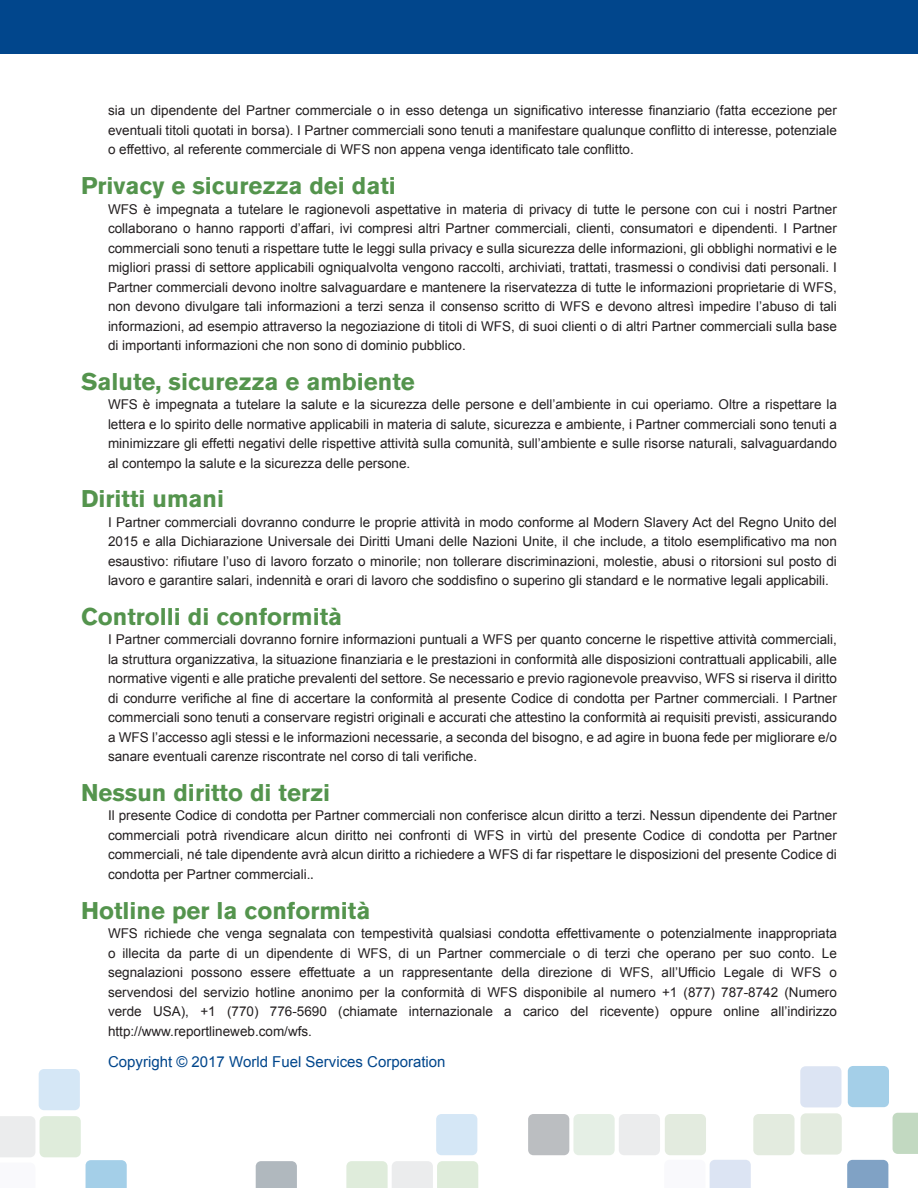
<style>
.page{position:relative;width:918px;height:1188px;background:#fff}
.page>*{position:absolute;margin:0;border:0;box-sizing:border-box;transform-origin:0 0}
.t1{font:700 24px "Akzidenz Grotesk BQ";color:#54944d}
.t2{font:15px "Arial";color:#00468c}
.t3{font:13.5px/19.5px "Arial";color:#231f20;text-align:justify}
.s1{font-family:"Akzidenz Grotesk BQ"}
</style>
<div class="page">
<div style="left:800px;top:1066px;width:41px;height:41px;background:#dce4f3"></div>
<div style="left:848px;top:1066px;width:41px;height:41px;background:#a4cfe8"></div>
<svg style="left:801px;top:1113px;width:117px;height:75px"></svg>
<svg style="left:528px;top:1114px;width:267px;height:74px"></svg>
<svg style="left:256px;top:1161px;width:41px;height:27px"></svg>
<svg style="left:346px;top:1161px;width:132px;height:27px;background:#e5ede3"></svg>
<div style="left:436px;top:1114px;width:41px;height:41px;background:#d5e7f6"></div>
<div style="left:39px;top:1069px;width:41px;height:41px;background:#d5e7f6"></div>
<svg style="left:0;top:1116px;width:127px;height:72px"></svg>
<div style="left:0;top:0;width:918px;height:54px;background:#01468c"></div>
<p class="t3" style="left:108px;top:101px;width:730px">sia un dipendente del Partner commerciale o in esso detenga un significativo interesse finanziario (fatta eccezione per eventuali titoli quotati in borsa). I Partner commerciali sono tenuti a manifestare qualunque conflitto di interesse, potenziale o effettivo, al referente commerciale di WFS non appena venga identificato tale conflitto.</p>
<p class="t1" style="left:81px;top:172px;width:316px">Privacy e sicurezza dei dati</p>
<p class="t3" style="left:108px;top:199px;width:731px">WFS è impegnata a tutelare le ragionevoli aspettative in materia di privacy di tutte le persone con cui i nostri Partner collaborano o hanno rapporti d’affari, ivi compresi altri Partner commerciali, clienti, consumatori e dipendenti. I Partner commerciali sono tenuti a rispettare tutte le leggi sulla privacy e sulla sicurezza delle informazioni, gli obblighi normativi e le migliori prassi di settore applicabili ogniqualvolta vengono raccolti, archiviati, trattati, trasmessi o condivisi dati personali. I Partner commerciali devono inoltre salvaguardare e mantenere la riservatezza di tutte le informazioni proprietarie di WFS, non devono divulgare tali informazioni a terzi senza il consenso scritto di WFS e devono altresì impedire l’abuso di tali informazioni, ad esempio attraverso la negoziazione di titoli di WFS, di suoi clienti o di altri Partner commerciali sulla base di importanti informazioni che non sono di dominio pubblico.</p>
<p class="t1" style="left:81px;top:367px;width:335px">Salute, sicurezza e ambiente</p>
<p class="t3" style="left:108px;top:395px;width:731px">WFS è impegnata a tutelare la salute e la sicurezza delle persone e dell’ambiente in cui operiamo. Oltre a rispettare la lettera e lo spirito delle normative applicabili in materia di salute, sicurezza e ambiente, i Partner commerciali sono tenuti a minimizzare gli effetti negativi delle rispettive attività sulla comunità, sull’ambiente e sulle risorse naturali, salvaguardando al contempo la salute e la sicurezza delle persone.</p>
<p class="t1" style="left:81px;top:485px;width:145px">Diritti umani</p>
<p class="t3" style="left:108px;top:512px;width:730px">I Partner commerciali dovranno condurre le proprie attività in modo conforme al Modern Slavery Act del Regno Unito del 2015 e alla Dichiarazione Universale dei Diritti Umani delle Nazioni Unite, il che include, a titolo esemplificativo ma non esaustivo: rifiutare l’uso di lavoro forzato o minorile; non tollerare discriminazioni, molestie, abusi o ritorsioni sul posto di lavoro e garantire salari, indennità e orari di lavoro che soddisfino o superino gli standard e le normative legali applicabili.</p>
<p class="t1" style="left:81px;top:603px;width:263px">Controlli di conformità</p>
<p class="t3" style="left:108px;top:630px;width:730px">I Partner commerciali dovranno fornire informazioni puntuali a WFS per quanto concerne le rispettive attività commerciali, la struttura organizzativa, la situazione finanziaria e le prestazioni in conformità alle disposizioni contrattuali applicabili, alle normative vigenti e alle pratiche prevalenti del settore. Se necessario e previo ragionevole preavviso, WFS si riserva il diritto di condurre verifiche al fine di accertare la conformità al presente Codice di condotta per Partner commerciali. I Partner commerciali sono tenuti a conservare registri originali e accurati che attestino la conformità ai requisiti previsti, assicurando a WFS l’accesso agli stessi e le informazioni necessarie, a seconda del bisogno, e ad agire in buona fede per migliorare e/o sanare eventuali carenze riscontrate nel corso di tali verifiche.</p>
<p class="t1" style="left:81px;top:779px;width:251px">Nessun diritto di terzi</p>
<p class="t3" style="left:108px;top:806px;width:730px">Il presente Codice di condotta per Partner commerciali non conferisce alcun diritto a terzi. Nessun dipendente dei Partner commerciali potrà rivendicare alcun diritto nei confronti di WFS in virtù del presente Codice di condotta per Partner commerciali, né tale dipendente avrà alcun diritto a richiedere a WFS di far rispettare le disposizioni del presente Codice di condotta per Partner commerciali.<span class="s1">.</span></p>
<p class="t1" style="left:81px;top:896px;width:291px">Hotline per la conformità</p>
<p class="t3" style="left:108px;top:924px;width:730px">WFS richiede che venga segnalata con tempestività qualsiasi condotta effettivamente o potenzialmente inappropriata o illecita da parte di un dipendente di WFS, di un Partner commerciale o di terzi che operano per suo conto. Le segnalazioni possono essere effettuate a un rappresentante della direzione di WFS, all’Ufficio Legale di WFS o servendosi del servizio hotline anonimo per la conformità di WFS disponibile al numero +1 (877) 787-8742 (Numero verde USA), +1 (770) 776-5690 (chiamate internazionale a carico del ricevente) oppure online all’indirizzo http://www.reportlineweb.com/wfs.</p>
<p class="t2" style="left:108px;top:1052px;width:339px">Copyright © 2017 World Fuel Services Corporation</p>
</div>
